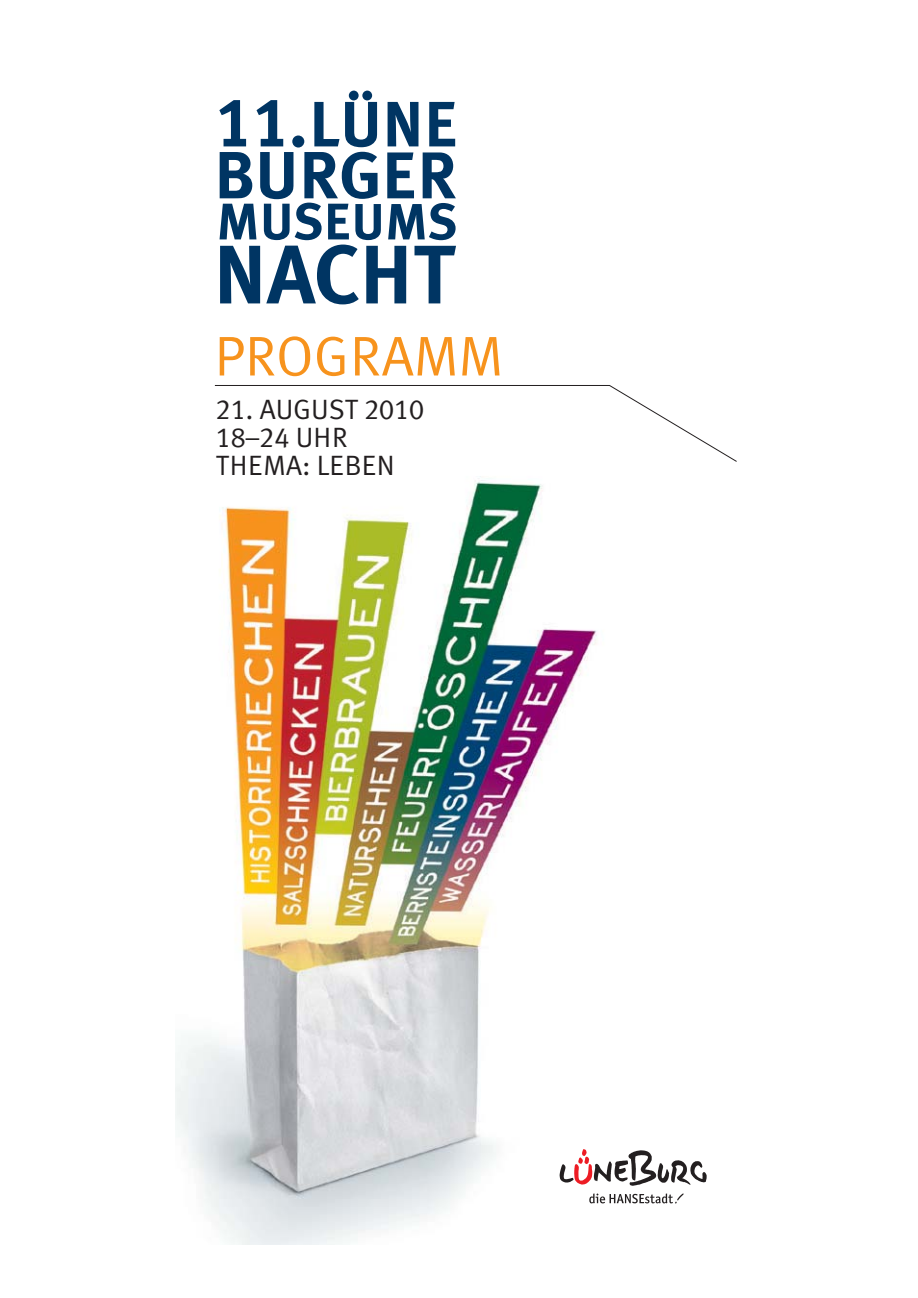
<style>
.page{position:relative;width:918px;height:1298px;background:#fff}
.page>*{position:absolute;margin:0;border:0;box-sizing:border-box;transform-origin:0 0}
.t1{font:700 83px "Meta Plus";color:#003563}
.t2{font:700 66.6px "Meta Plus";color:#003563}
.t3{font:700 64px "Meta Plus";color:#003563}
.t4{font:56px "Meta Plus Normal Caps";color:#f7931d}
.t5{font:700 51.4px "Meta Plus";color:#003563}
.t6{font:28px/28px "Meta Plus Normal Caps";color:#231f20}
.s1{font-family:"Meta Plus Bold Caps";font-weight:400;font-size:69.4px}
.s2{font-family:"Meta Plus Bold Caps";font-weight:400;font-size:68.4px}
.s3{font-size:66px}
.s4{font-size:51px}
</style>
<div class="page">
<img style="left:176px;top:476px;width:421px;height:768px">
<svg style="left:589px;top:1193px;width:95px;height:11px"></svg>
<svg style="left:560px;top:1149px;width:147px;height:37px"></svg>
<svg style="left:214px;top:385px;width:523px;height:77px"></svg>
<h3 class="t3" style="left:215px;top:98px;width:245px"><span class="s1">11</span><span class="s2">.</span>LÜNE</h3>
<h2 class="t2" style="left:214px;top:148px;width:245px">BUR<span class="s3">GER</span></h2>
<h3 class="t5" style="left:216px;top:200px;width:243px">MUSE<span class="s4">UMS</span></h3>
<h1 class="t1" style="left:213px;top:241px;width:245px">NACHT</h1>
<h3 class="t4" style="left:215px;top:337px;width:290px">PROGRAMM</h3>
<p class="t6" style="left:216px;top:398px;width:210px">21. AUGUST 2010<br>18–24 UHR<br>THEMA: LEBEN</p>
</div>
